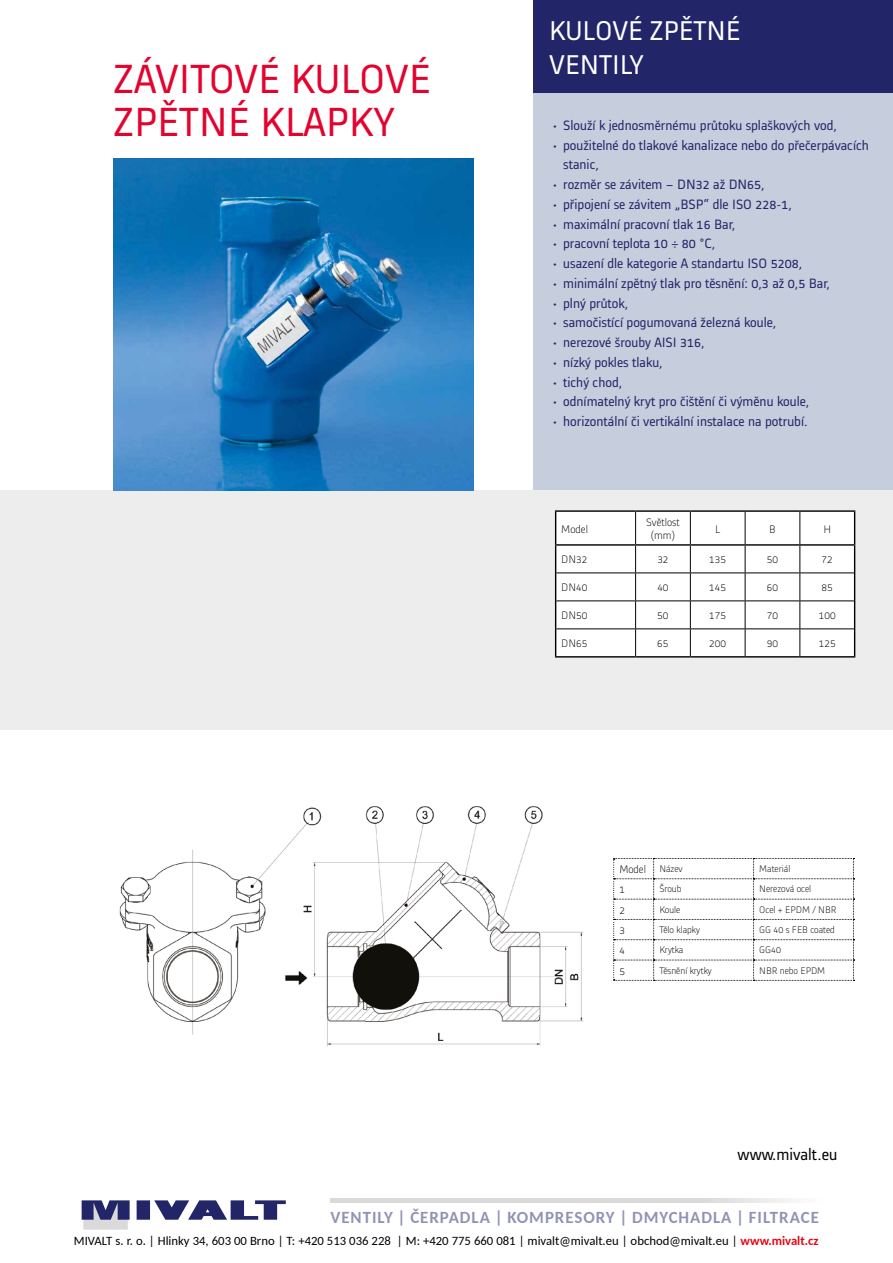
<style>
.page{position:relative;width:893px;height:1263px;background:#fff}
.page>*{position:absolute;margin:0;border:0;box-sizing:border-box;transform-origin:0 0}
.t1{font:42.3px "Alstom";color:#e4032e}
.t2{font:28.2px/34.5px "Alstom";color:#fff}
.t3{font:700 16.95px "Carlito";letter-spacing:.055em;color:#222568}
.t4{font:16.95px "Alstom";color:#000}
.t5{font:14.1px/19.8px "Alstom";color:#222568}
.t6{font:12.75px "Carlito";color:#000}
.t7{font:300 11.25px/13.5px "Alstom";color:#000;text-align:center}
.t8{font:300 9.9px "Alstom";color:#000}
.s1{font-size:9.9px}
.s2{font-weight:700;color:#e30613}
</style>
<div class="page">
<div style="left:533px;top:0;width:360px;height:514px;background:#c6cedd"></div>
<div style="left:533px;top:0;width:360px;height:93px;background:#222568"></div>
<div style="left:0;top:490px;width:893px;height:240px;background:#ededed"></div>
<img style="left:114px;top:159px;width:359px;height:331px">
<img style="left:119px;top:806px;width:465px;height:240px">
<svg style="left:613px;top:858px;width:241px;height:123px"></svg>
<hr style="left:555px;top:510px;width:81px;height:2px;background:#000">
<hr style="left:636px;top:510px;width:54px;height:2px;background:#000">
<hr style="left:690px;top:510px;width:55px;height:2px;background:#000">
<hr style="left:745px;top:510px;width:55px;height:2px;background:#000">
<hr style="left:800px;top:510px;width:55px;height:2px;background:#000">
<svg style="left:555px;top:511px;width:300px;height:146px;background:#e2e2e2"></svg>
<hr style="left:555px;top:544px;width:81px;height:2px;background:#000">
<hr style="left:636px;top:544px;width:54px;height:2px;background:#000">
<hr style="left:690px;top:544px;width:55px;height:2px;background:#000">
<hr style="left:745px;top:544px;width:55px;height:2px;background:#000">
<hr style="left:800px;top:544px;width:55px;height:2px;background:#000">
<svg style="left:82px;top:1200px;width:204px;height:29px"></svg>
<svg style="left:330px;top:1198px;width:460px;height:4px;background:#dcdcdc"></svg>
<h1 class="t1" style="left:114px;top:49px;width:143px">ZÁV ITOVÉKUL</h1>
<h1 class="t1" style="left:359px;top:49px;width:42px">OVÉ</h1>
<h1 class="t1" style="left:114px;top:93px;width:134px">ZPĚTNÉKL</h1>
<h1 class="t1" style="left:304px;top:93px;width:68px">APKY</h1>
<h2 class="t2" style="left:549px;top:11px;width:193px">kulové zp ětn é venti ly</h2>
<p class="t5" style="left:553px;top:114px;width:285px">• Slouží k jednosměrnému průtoku splaškových vod,</p>
<p class="t5" style="left:563px;top:134px;width:307px;text-indent:-10px">• použitelné do tlakové kanalizace nebo do přečerpávacích stanic,</p>
<p class="t5" style="left:553px;top:173px;width:213px">• rozměr se závitem – D N32 až D N65,</p>
<p class="t5" style="left:553px;top:193px;width:240px">• připojení se závitem „BSP“ dle ISO 228-1,</p>
<p class="t5" style="left:553px;top:213px;width:184px">• maximální pracovní tlak 16 Bar,</p>
<p class="t5" style="left:553px;top:233px;width:164px">• pracovní teplota 10 ÷ 80 °C,</p>
<p class="t5" style="left:553px;top:252px;width:251px">• usazení dle kategorie A standartu ISO 5208,</p>
<p class="t5" style="left:553px;top:272px;width:278px">• minimální zpětný tlak pro těsnění: 0,3 až 0,5 Bar,</p>
<p class="t5" style="left:553px;top:292px;width:77px">• plný průtok,</p>
<p class="t5" style="left:553px;top:312px;width:225px">• samočistící pogumovaná železná koule,</p>
<p class="t5" style="left:553px;top:331px;width:153px">• nerezové šrouby AISI 316,</p>
<p class="t5" style="left:553px;top:351px;width:111px">• nízký pokles tlaku,</p>
<p class="t5" style="left:553px;top:371px;width:71px">• tichý chod,</p>
<p class="t5" style="left:553px;top:391px;width:258px">• odnímatelný kryt pro čištění či výměnu koule,</p>
<p class="t5" style="left:553px;top:410px;width:256px">• horizontální či vertikální instalace na potrubí.</p>
<p class="t7" style="left:561px;top:521px;width:28px">Model</p>
<p class="t7" style="left:646px;top:514px;width:35px">Světlost (mm)</p>
<p class="t7" style="left:715px;top:521px;width:7px">L</p>
<p class="t7" style="left:769px;top:521px;width:8px">B</p>
<p class="t7" style="left:823px;top:521px;width:9px">H</p>
<p class="t7" style="left:561px;top:552px;width:28px">DN32</p>
<p class="t7" style="left:657px;top:552px;width:13px">32</p>
<p class="t7" style="left:709px;top:552px;width:18px">135</p>
<p class="t7" style="left:767px;top:552px;width:13px">50</p>
<p class="t7" style="left:822px;top:552px;width:13px">72</p>
<p class="t7" style="left:561px;top:580px;width:28px">DN40</p>
<p class="t7" style="left:657px;top:580px;width:13px">40</p>
<p class="t7" style="left:709px;top:580px;width:18px">145</p>
<p class="t7" style="left:767px;top:580px;width:13px">60</p>
<p class="t7" style="left:822px;top:580px;width:13px">85</p>
<p class="t7" style="left:561px;top:608px;width:28px">DN50</p>
<p class="t7" style="left:657px;top:608px;width:13px">50</p>
<p class="t7" style="left:709px;top:608px;width:18px">175</p>
<p class="t7" style="left:767px;top:608px;width:13px">70</p>
<p class="t7" style="left:819px;top:608px;width:18px">100</p>
<p class="t7" style="left:561px;top:636px;width:28px">DN65</p>
<p class="t7" style="left:657px;top:636px;width:13px">65</p>
<p class="t7" style="left:709px;top:636px;width:18px">200</p>
<p class="t7" style="left:767px;top:636px;width:13px">90</p>
<p class="t7" style="left:819px;top:636px;width:18px">125</p>
<p class="t7" style="left:619px;top:862px;width:65px">Model <span class="s1">Název</span></p>
<p class="t8" style="left:759px;top:862px;width:33px">Materiál</p>
<p class="t7" style="left:619px;top:882px;width:7px">1</p>
<p class="t8" style="left:659px;top:882px;width:24px">Šroub</p>
<p class="t8" style="left:759px;top:882px;width:54px">Nerezová ocel</p>
<p class="t7" style="left:619px;top:902px;width:7px">2</p>
<p class="t8" style="left:659px;top:902px;width:23px">Koule</p>
<p class="t8" style="left:759px;top:902px;width:79px">Ocel + EPDM / NBR</p>
<p class="t7" style="left:619px;top:923px;width:7px">3</p>
<p class="t8" style="left:659px;top:923px;width:42px">Tělo klapky</p>
<p class="t8" style="left:759px;top:923px;width:77px">GG 40 s FEB coated</p>
<p class="t7" style="left:619px;top:943px;width:7px">4</p>
<p class="t8" style="left:659px;top:943px;width:26px">Krytka</p>
<p class="t8" style="left:759px;top:943px;width:23px">GG40</p>
<p class="t7" style="left:619px;top:963px;width:7px">5</p>
<p class="t8" style="left:659px;top:963px;width:54px">Těsnění krytky</p>
<p class="t8" style="left:759px;top:963px;width:67px">NBR nebo EPDM</p>
<p class="t4" style="left:738px;top:1142px;width:101px">www.mivalt.eu</p>
<p class="t3" style="left:330px;top:1205px;width:490px">VENTILY | ČERPADLA | KOMPRESORY | DMYCHADLA | FILTRACE</p>
<p class="t6" style="left:74px;top:1232px;width:746px">MIVALT s. r. o. | Hlinky 34, 603 00 Brno | T: +420 513 036 228 | M: +420 775 660 081 | mivalt@mivalt.eu | obchod@mivalt.eu | <span class="s2">WWW.MIVALT.CZ</span></p>
</div>
